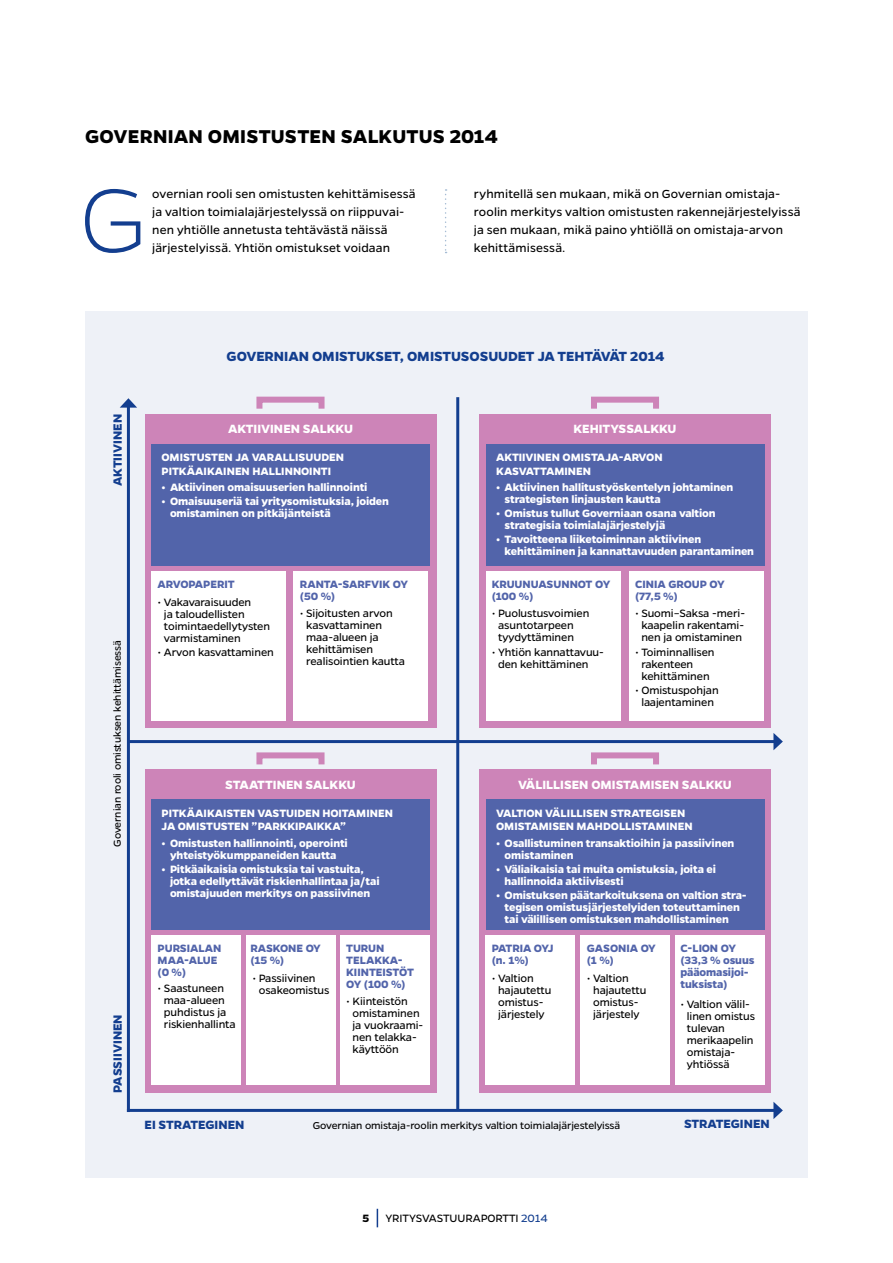
<style>
.page{position:relative;width:893px;height:1263px;background:#fff}
.page>*{position:absolute;margin:0;border:0;box-sizing:border-box;transform-origin:0 0}
.t1{font:200 101.7px "Gentona";color:#133e8f}
.t2{font:700 21px "Gentona";letter-spacing:.005em;color:#000}
.t3{font:700 15px "Gentona";letter-spacing:-.01em;color:#133e8f}
.t4{font:700 13.5px "Gentona";color:#fff}
.t5{font:700 13.5px "Gentona";letter-spacing:-.005em;color:#133e8f}
.t6{font:13.2px/18px "Gentona";letter-spacing:.01em;color:#000}
.t7{font:700 12px/12px "Gentona";letter-spacing:-.01em;color:#fff}
.t8{font:12px/12px "Gentona";letter-spacing:-.01em;color:#000}
.t9{font:700 12px/12px "Gentona";letter-spacing:-.005em;color:#5264aa}
.t10{font:700 12px/12px "Gentona";letter-spacing:-.05em;color:#5264aa}
.t11{font:700 12px "Gentona";color:#000}
.t12{font:11.25px "Gentona";letter-spacing:-.01em;color:#000}
.s1{color:#133e8f}
</style>
<div class="page">
<svg style="left:445px;top:189px;width:2px;height:64px"></svg>
<div style="left:85px;top:311px;width:722px;height:867px;background:#eef1f7"></div>
<div style="left:144px;top:414px;width:292px;height:313px;background:#cd84b8"></div>
<div style="left:144px;top:770px;width:292px;height:323px;background:#cd84b8"></div>
<div style="left:256px;top:397px;width:69px;height:15px;border:6px solid #cd84b8"></div>
<div style="left:256px;top:752px;width:69px;height:15px;border:6px solid #cd84b8"></div>
<div style="left:479px;top:414px;width:292px;height:313px;background:#cd84b8"></div>
<div style="left:479px;top:770px;width:292px;height:323px;background:#cd84b8"></div>
<div style="left:591px;top:397px;width:68px;height:15px;border:6px solid #cd84b8"></div>
<div style="left:591px;top:752px;width:68px;height:15px;border:6px solid #cd84b8"></div>
<hr style="left:128px;top:740px;width:648px;height:3px;background:#133e8f">
<svg style="left:773px;top:733px;width:10px;height:17px"></svg>
<hr style="left:456px;top:397px;width:3px;height:714px;background:#133e8f">
<hr style="left:127px;top:1109px;width:649px;height:3px;background:#133e8f">
<svg style="left:773px;top:1102px;width:10px;height:17px"></svg>
<hr style="left:127px;top:405px;width:3px;height:707px;background:#133e8f">
<svg style="left:120px;top:398px;width:17px;height:10px"></svg>
<div style="left:151px;top:444px;width:279px;height:122px;background:#5264aa"></div>
<div style="left:151px;top:571px;width:135px;height:150px;background:#fff"></div>
<div style="left:293px;top:571px;width:135px;height:150px;background:#fff"></div>
<div style="left:151px;top:799px;width:279px;height:131px;background:#5264aa"></div>
<div style="left:151px;top:936px;width:89px;height:149px;background:#fff"></div>
<div style="left:246px;top:936px;width:89px;height:149px;background:#fff"></div>
<div style="left:341px;top:936px;width:89px;height:149px;background:#fff"></div>
<div style="left:486px;top:936px;width:89px;height:149px;background:#fff"></div>
<div style="left:580px;top:936px;width:90px;height:149px;background:#fff"></div>
<div style="left:675px;top:936px;width:89px;height:149px;background:#fff"></div>
<div style="left:486px;top:799px;width:278px;height:131px;background:#5264aa"></div>
<div style="left:486px;top:571px;width:135px;height:150px;background:#fff"></div>
<div style="left:629px;top:571px;width:135px;height:150px;background:#fff"></div>
<div style="left:486px;top:444px;width:278px;height:122px;background:#5264aa"></div>
<svg style="left:377px;top:1209px;width:1px;height:18px"></svg>
<h2 class="t2" style="left:85px;top:125px;width:414px">GOVERNIAN OMISTUSTEN SALKUTUS 2014</h2>
<h1 class="t1" style="left:79px;top:163px;width:69px">G</h1>
<p class="t6" style="left:152px;top:185px;width:265px">overnian rooli sen omistusten kehittämisessä ja valtion toimialajärjestelyssä on riippuvai&shy;nen yhtiölle annetusta tehtävästä näissä järjestelyissä. Yhtiön omistukset voidaan</p>
<p class="t6" style="left:474px;top:185px;width:328px">ryhmitellä sen mukaan, mikä on Governian omistaja&shy;roolin merkitys valtion omistusten rakennejärjestelyissä ja sen mukaan, mikä paino yhtiöllä on omistaja-arvon kehittämisessä.</p>
<p class="t5" style="left:110px;top:486px;width:73px;rotate:-90deg">AKTIIVINEN</p>
<p class="t12" style="left:111px;top:847px;width:208px;rotate:-90deg">Governian rooli omistuksen kehittämisessä</p>
<p class="t5" style="left:110px;top:1093px;width:80px;rotate:-90deg">PASSIIVINEN</p>
<p class="t3" style="left:227px;top:348px;width:439px">GOVERNIAN OMISTUKSET, OMISTUSOSUUDET JA TEHTÄVÄT 2014</p>
<p class="t4" style="left:228px;top:421px;width:126px">AKTIIVINEN SALKKU</p>
<p class="t7" style="left:162px;top:450px;width:184px;line-height:13.5px">OMISTUSTEN JA VARALLISUUDEN<br>PITKÄAIKAINEN HALLINNOINTI</p>
<p class="t7" style="left:161px;top:481px;width:208px">• Aktiivinen omaisuuserien hallinnointi</p>
<p class="t7" style="left:170px;top:495px;width:220px;text-indent:-9px">• Omaisuuseriä tai yritysomistuksia, joiden omistaminen on pitkäjänteistä</p>
<p class="t9" style="left:158px;top:578px;width:78px">ARVOPAPERIT</p>
<p class="t9" style="left:300px;top:578px;width:110px">RANTA-SARFVIK OY (50 %)</p>
<p class="t8" style="left:164px;top:596px;width:108px;text-indent:-6px">• Vakavaraisuuden<br>ja taloudellisten toimintaedellytysten varmistaminen</p>
<p class="t8" style="left:158px;top:646px;width:118px">• Arvon kasvattaminen</p>
<p class="t8" style="left:306px;top:608px;width:100px;text-indent:-6px">• Sijoitusten arvon kasvattaminen maa-alueen ja kehittämisen realisointien kautta</p>
<p class="t4" style="left:225px;top:777px;width:132px">STAATTINEN SALKKU</p>
<p class="t7" style="left:162px;top:806px;width:233px;line-height:13.5px">PITKÄAIKAISTEN VASTUIDEN HOITAMINEN<br>JA OMISTUSTEN ”PARKKIPAIKKA”</p>
<p class="t7" style="left:161px;top:837px;width:188px;text-align:center">• Omistusten hallinnointi, operointi yhteistyökumppaneiden kautta</p>
<p class="t7" style="left:170px;top:863px;width:211px;text-indent:-9px">• Pitkäaikaisia omistuksia tai vastuita, jotka edellyttävät riskienhallintaa ja/tai omistajuuden merkitys on passiivinen</p>
<p class="t9" style="left:158px;top:942px;width:65px">PURSIALAN<br>MAA-ALUE (0 %)</p>
<p class="t9" style="left:250px;top:942px;width:72px">RASKONE OY (15 %)</p>
<p class="t8" style="left:252px;top:972px;width:65px">• Passiivinen</p>
<p class="t8" style="left:158px;top:982px;width:68px">• Saastuneen</p>
<p class="t8" style="left:259px;top:984px;width:72px">osakeomistus</p>
<p class="t8" style="left:164px;top:994px;width:73px">maa-alueen puhdistus ja riskienhallinta</p>
<p class="t9" style="left:346px;top:942px;width:69px">TURUN<br>TELAKKA-<br>KIINTEISTÖT<br>OY (100 %)</p>
<p class="t8" style="left:353px;top:995px;width:72px;text-indent:-6px">• Kiinteistön omistaminen ja vuokraami&shy;nen telakka&shy;käyttöön</p>
<p class="t4" style="left:574px;top:421px;width:104px">KEHITYSSALKKU</p>
<p class="t7" style="left:496px;top:450px;width:168px;line-height:13.5px">AKTIIVINEN OMISTAJA-ARVON<br>KASVATTAMINEN</p>
<p class="t7" style="left:505px;top:481px;width:230px;text-indent:-9px">• Aktiivinen hallitustyöskentelyn johtaminen strategisten linjausten kautta</p>
<p class="t7" style="left:505px;top:507px;width:213px;text-indent:-9px">• Omistus tullut Governiaan osana valtion strategisia toimialajärjestelyjä</p>
<p class="t7" style="left:505px;top:533px;width:251px;text-indent:-9px">• Tavoitteena liiketoiminnan aktiivinen kehittäminen ja kannattavuuden parantaminen</p>
<p class="t9" style="left:492px;top:578px;width:120px">KRUUNUASUNNOT OY (100 %)</p>
<p class="t9" style="left:635px;top:578px;width:91px">CINIA GROUP OY (77,5 %)</p>
<p class="t8" style="left:498px;top:608px;width:93px;text-indent:-6px">• Puolustusvoimien asuntotarpeen tyydyttäminen</p>
<p class="t8" style="left:498px;top:646px;width:107px;text-indent:-6px">• Yhtiön kannattavuu&shy;den kehittäminen</p>
<p class="t8" style="left:635px;top:608px;width:112px;text-align:center">• Suomi–Saksa -meri&shy;kaapelin rakentami&shy;nen ja omistaminen</p>
<p class="t8" style="left:641px;top:646px;width:75px;text-indent:-6px">• Toiminnallisen rakenteen kehittäminen</p>
<p class="t8" style="left:635px;top:684px;width:85px;text-align:center">• Omistuspohjan laajentaminen</p>
<p class="t4" style="left:518px;top:777px;width:215px">VÄLILLISEN OMISTAMISEN SALKKU</p>
<p class="t7" style="left:496px;top:806px;width:198px;line-height:13.5px">VALTION VÄLILLISEN STRATEGISEN<br>OMISTAMISEN MAHDOLLISTAMINEN</p>
<p class="t7" style="left:505px;top:837px;width:231px;text-indent:-9px">• Osallistuminen transaktioihin ja passiivinen omistaminen</p>
<p class="t7" style="left:505px;top:863px;width:213px;text-indent:-9px">• Väliaikaisia tai muita omistuksia, joita ei hallinnoida aktiivisesti</p>
<p class="t7" style="left:505px;top:889px;width:244px;text-indent:-9px">• Omistuksen päätarkoituksena on valtion stra&shy;tegisen omistusjärjestelyiden toteuttaminen tai välillisen omistuksen mahdollistaminen</p>
<p class="t10" style="left:492px;top:942px;width:63px">PATRIA OYJ (n. 1%)</p>
<p class="t8" style="left:498px;top:972px;width:55px;text-indent:-6px">• Valtion hajautettu omistus&shy;järjestely</p>
<p class="t9" style="left:587px;top:942px;width:71px">GASONIA OY (1 %)</p>
<p class="t8" style="left:593px;top:972px;width:55px;text-indent:-6px">• Valtion hajautettu omistus&shy;järjestely</p>
<p class="t9" style="left:680px;top:942px;width:76px">C-LION OY (33,3 % osuus pääomasijoi&shy;tuksista)</p>
<p class="t8" style="left:687px;top:998px;width:70px;text-indent:-6px">• Valtion välil&shy;linen omistus tulevan merikaapelin omistaja&shy;yhtiössä</p>
<p class="t5" style="left:145px;top:1117px;width:101px">EI STRATEGINEN</p>
<p class="t12" style="left:313px;top:1119px;width:309px">Governian omistaja-roolin merkitys valtion toimialajärjestelyissä</p>
<p class="t5" style="left:684px;top:1116px;width:87px">STRATEGINEN</p>
<p class="t11" style="left:363px;top:1211px;width:8px">5</p>
<p class="t8" style="left:385px;top:1212px;width:164px">YRITYSVASTUURAPORTTI <span class="s1">2014</span></p>
</div>
